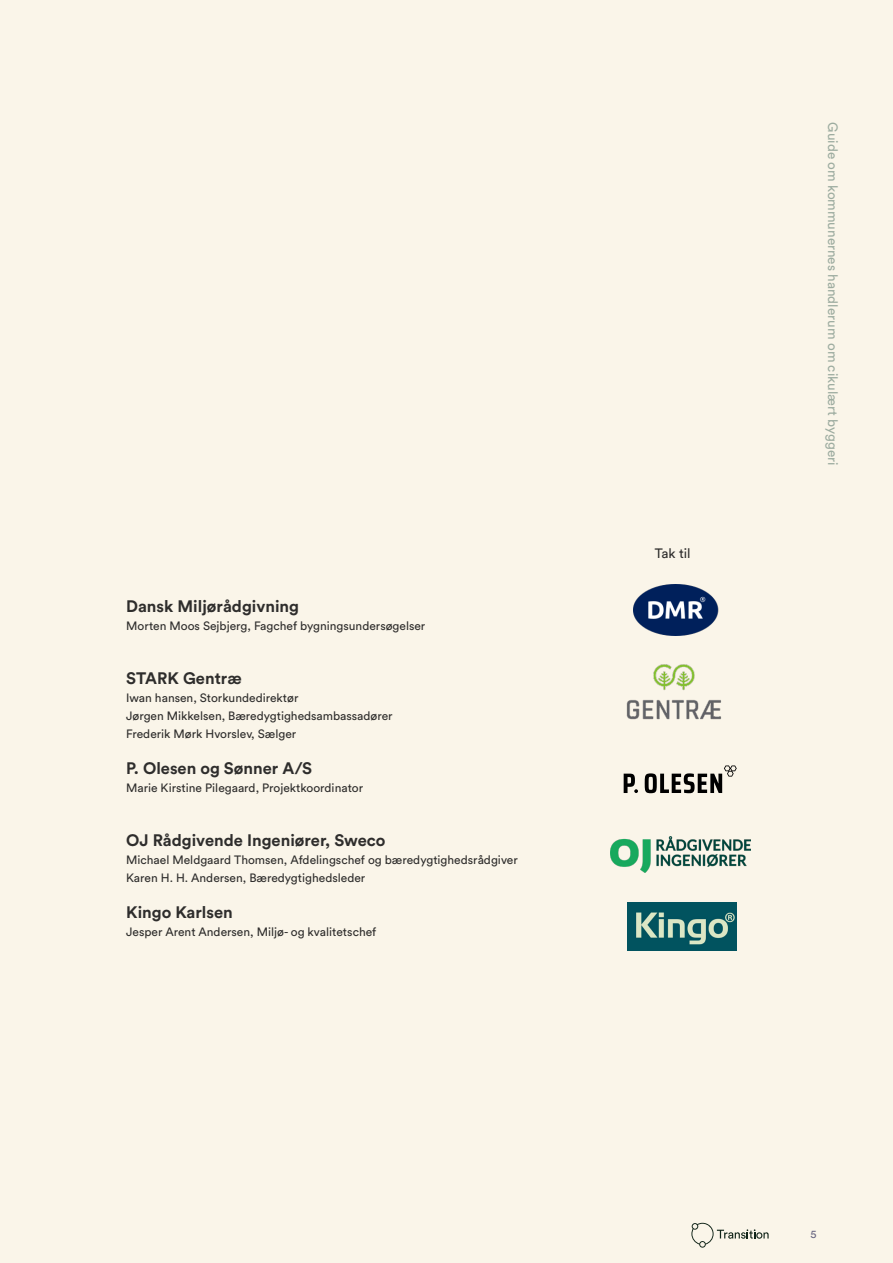
<style>
.page{position:relative;width:893px;height:1263px;background:#faf5e9}
.page>*{position:absolute;margin:0;border:0;box-sizing:border-box;transform-origin:0 0}
.Brødtekst_9_12{font:700 16.5px "Circular Std";color:#2e2d2c}
.t1{font:13.5px "Circular Std";color:#9daca0}
.Brødtekst_9_12-2{font:13.5px "Circular Std";color:#2e2d2c}
.Brødtekst_9_12-3{font:12px "Circular Std";color:#2e2d2c}
.t2{font:11.1px "Circular Std";color:#676581}
</style>
<div class="page">
<svg style="left:691px;top:1223px;width:78px;height:25px"></svg>
<img style="left:634px;top:584px;width:85px;height:52px">
<img style="left:626px;top:664px;width:96px;height:56px">
<svg style="left:624px;top:774px;width:14px;height:19px"></svg>
<svg style="left:645px;top:765px;width:92px;height:28px"></svg>
<img style="left:610px;top:837px;width:140px;height:35px">
<img style="left:627px;top:902px;width:110px;height:49px">
<p class="Brødtekst_9_12" style="left:126px;top:596px;width:174px">Dansk Miljørådgivning</p>
<p class="Brødtekst_9_12-3" style="left:126px;top:619px;width:301px">Morten Moos Sejbjerg, Fagchef bygningsundersøgelser</p>
<p class="Brødtekst_9_12" style="left:126px;top:668px;width:117px">STARK Gentræ</p>
<p class="Brødtekst_9_12-3" style="left:126px;top:691px;width:174px">Iwan hansen, Storkundedirektør</p>
<p class="Brødtekst_9_12-3" style="left:126px;top:709px;width:268px">Jørgen Mikkelsen, Bæredygtighedsambassadører</p>
<p class="Brødtekst_9_12-3" style="left:126px;top:727px;width:172px">Frederik Mørk Hvorslev, Sælger</p>
<p class="Brødtekst_9_12" style="left:126px;top:758px;width:187px">P. Olesen og Sønner A/S</p>
<p class="Brødtekst_9_12-3" style="left:126px;top:781px;width:238px">Marie Kirstine Pilegaard, Projektkoordinator</p>
<p class="Brødtekst_9_12" style="left:126px;top:830px;width:261px">OJ Rådgivende Ingeniører, Sweco</p>
<p class="Brødtekst_9_12-3" style="left:126px;top:853px;width:393px">Michael Meldgaard Thomsen, Afdelingschef og bæredygtighedsrådgiver</p>
<p class="Brødtekst_9_12-3" style="left:126px;top:871px;width:241px">Karen H. H. Andersen, Bæredygtighedsleder</p>
<p class="Brødtekst_9_12" style="left:126px;top:902px;width:108px">Kingo Karlsen</p>
<p class="Brødtekst_9_12-3" style="left:126px;top:925px;width:252px">Jesper Arent Andersen, Miljø- og kvalitetschef</p>
<p class="Brødtekst_9_12-2" style="left:655px;top:545px;width:38px">Tak til</p>
<p class="t1" style="left:841px;top:122px;width:344px;rotate:90deg">Guide om kommunernes handlerum om cikulært byggeri</p>
<p class="t2" style="left:811px;top:1227px;width:8px">5</p>
</div>
